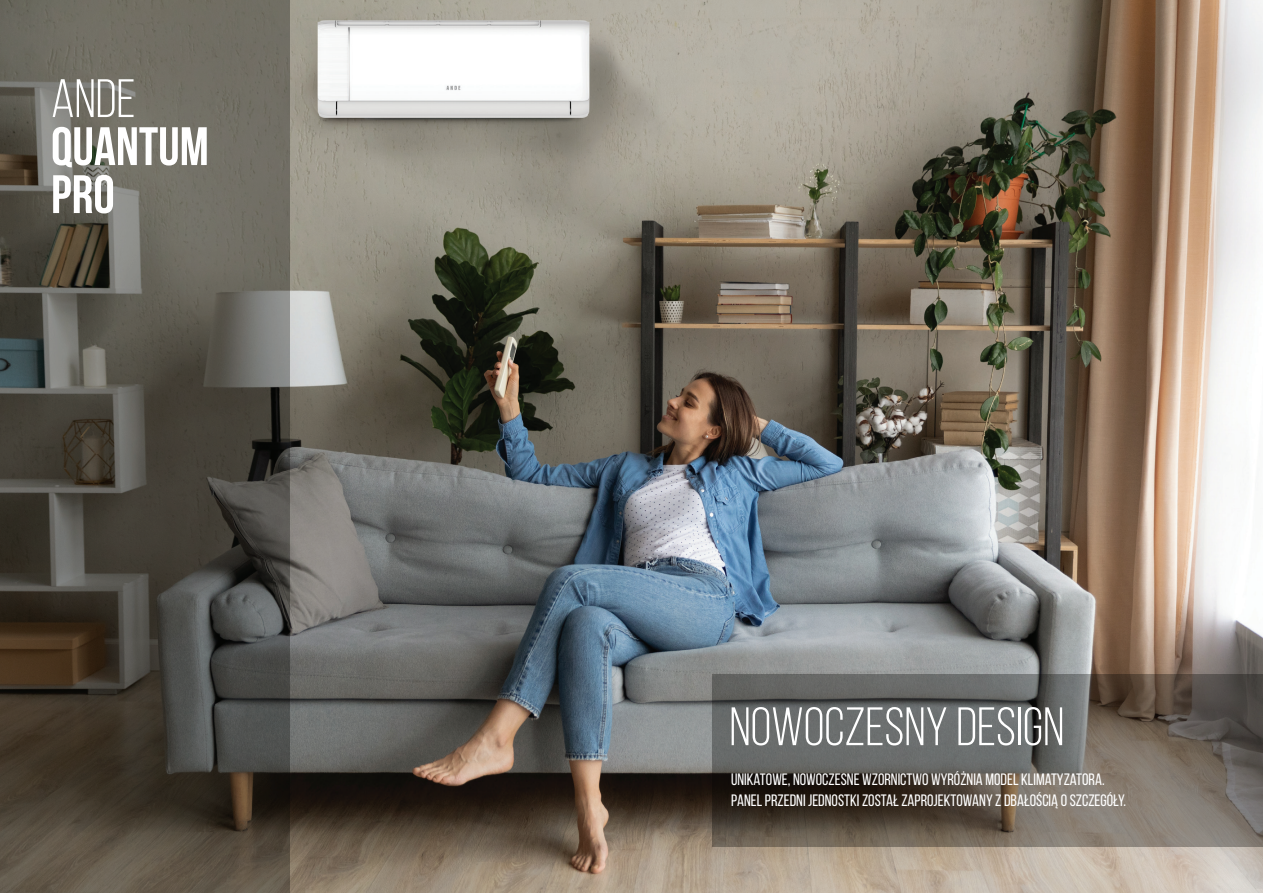
<style>
.page{position:relative;width:1263px;height:893px;background:#fff}
.page>*{position:absolute;margin:0;border:0;box-sizing:border-box;transform-origin:0 0}
.t1{font:54px "Bebas Neue";color:#fff}
.t2{font:700 54px/48px "Bebas Neue";color:#fff}
.t3{font:16.5px "Bebas Neue";color:#fff}
.s1{font-weight:400}
</style>
<div class="page">
<img style="left:289px;top:0;width:974px;height:893px">
<svg style="left:0;top:0;width:289px;height:893px;background:#555148"></svg>
<svg style="left:712px;top:674px;width:551px;height:173px;background:#635e58"></svg>
<p class="t2" style="left:51px;top:74px;width:159px"><span class="s1">ANDE<br></span>QUANTUM<br>PRO</p>
<p class="t1" style="left:729px;top:698px;width:336px">NOWOCZESNY DESIGN</p>
<p class="t3" style="left:731px;top:770px;width:375px">UNIKATOWE, NOWOCZESNE WZORNICTWO WYRÓŻNIA MODEL KLIMATYZATORA.</p>
<p class="t3" style="left:731px;top:791px;width:396px">PANEL PRZEDNI JEDNOSTKI ZOSTAŁ ZAPROJEKTOWANY Z DBAŁOŚCIĄ O SZCZEGÓŁY.</p>
</div>
